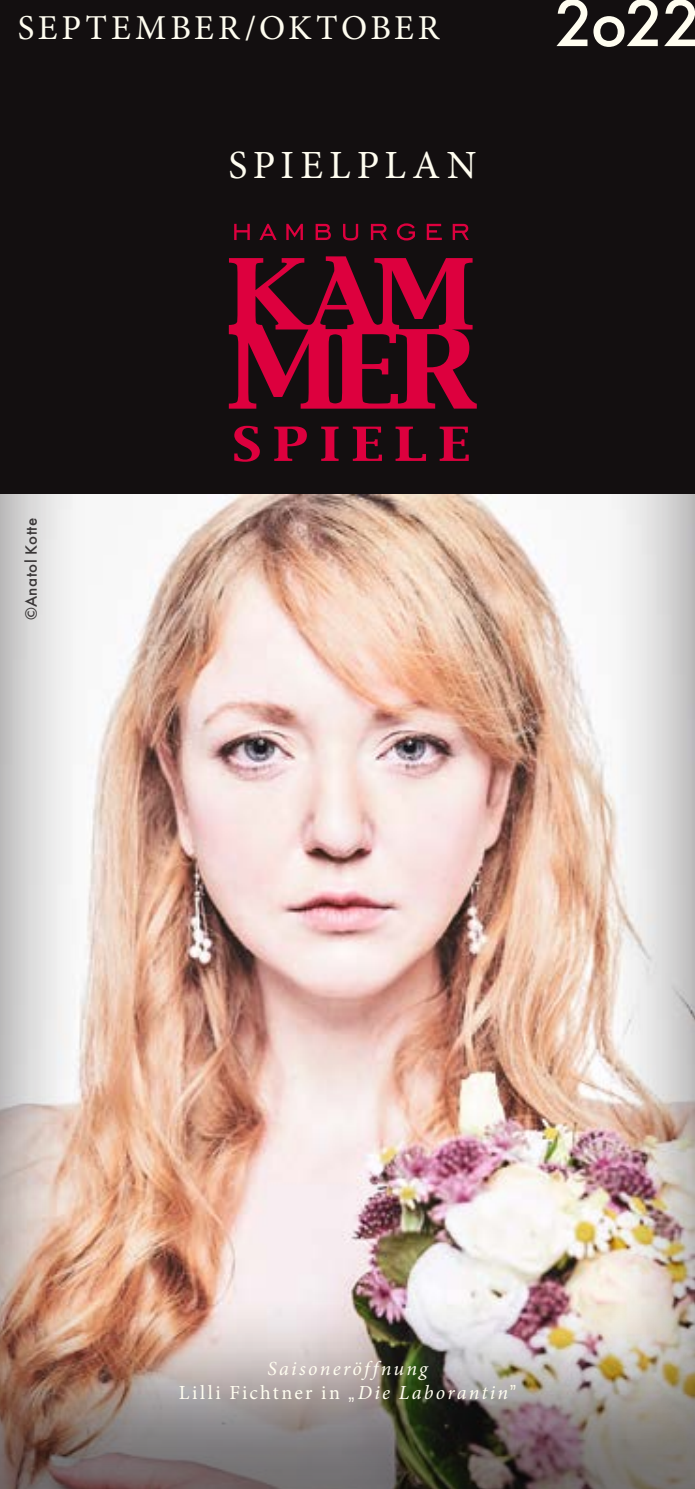
<style>
.page{position:relative;width:695px;height:1489px;background:#fff}
.page>*{position:absolute;margin:0;border:0;box-sizing:border-box;transform-origin:0 0}
.t1{font:500 61.25px "Futura";color:#fffdf0}
.t2{font:40px "Minion Pro";letter-spacing:.155em;color:#fffdf0}
.t3{font:35px "Minion Pro";letter-spacing:.11em;color:#fffdf0}
.t4{font:italic 20px/24px "Minion Pro";letter-spacing:.11em;color:#fffdf0;text-align:center}
.t5{font:500 15px "Futura";letter-spacing:.035em;color:#130f10}
.s1{font-style:normal}
.s2{font-family:"Cloud";font-weight:300;font-style:normal}
</style>
<div class="page">
<div style="left:0;top:0;width:694px;height:495px;background:#130f10"></div>
<div style="left:0;top:479px;width:694px;height:1009px;background:#130f10;opacity:.58"></div>
<svg style="left:234px;top:224px;width:16px;height:16px"></svg>
<svg style="left:259px;top:224px;width:17px;height:16px"></svg>
<svg style="left:286px;top:224px;width:17px;height:16px"></svg>
<svg style="left:315px;top:224px;width:16px;height:16px"></svg>
<svg style="left:343px;top:224px;width:15px;height:16px"></svg>
<svg style="left:371px;top:224px;width:16px;height:16px"></svg>
<svg style="left:397px;top:223px;width:18px;height:17px"></svg>
<svg style="left:426px;top:224px;width:16px;height:16px"></svg>
<svg style="left:452px;top:224px;width:16px;height:16px"></svg>
<svg style="left:229px;top:256px;width:247px;height:152px"></svg>
<svg style="left:234px;top:426px;width:26px;height:36px"></svg>
<svg style="left:274px;top:426px;width:33px;height:35px"></svg>
<svg style="left:321px;top:426px;width:17px;height:35px"></svg>
<svg style="left:353px;top:426px;width:29px;height:35px"></svg>
<svg style="left:395px;top:426px;width:31px;height:35px"></svg>
<svg style="left:439px;top:426px;width:29px;height:35px"></svg>
<h3 class="t3" style="left:18px;top:4px;width:423px">SEPTEMBER/OKTOBER</h3>
<h2 class="t2" style="left:228px;top:138px;width:249px">SPIELPLAN</h2>
<h1 class="t1" style="left:555px;top:-19px;width:147px">2o22</h1>
<p class="t5" style="left:21px;top:620px;width:104px;rotate:-90deg">©Anatol Kotte</p>
<p class="t4" style="left:179px;top:1356px;width:338px">Saisoneröffnung<br><span class="s1">Lilli Fichtner in</span> <span class="s2">„</span>Die Laborantin<span class="s2">”</span></p>
</div>
